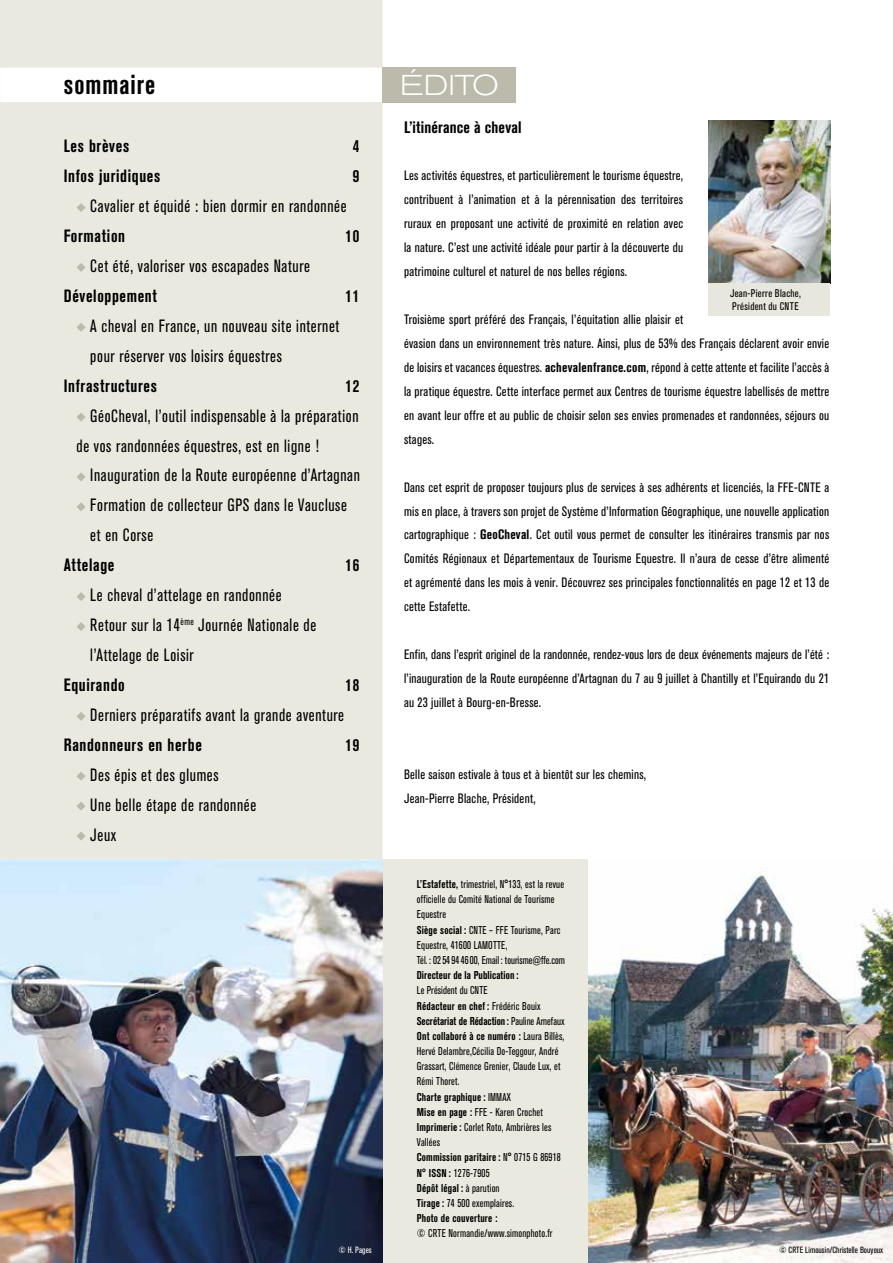
<style>
.page{position:relative;width:893px;height:1263px;background:#fff}
.page>*{position:absolute;margin:0;border:0;box-sizing:border-box;transform-origin:0 0}
.t1{font:300 expanded 28.5px "Akzidenz Grotesk BQ";color:#fff}
.t2{font:27.3px "Akzidenz Grotesk BQ Bd Cnd Alt";letter-spacing:.04em;color:#000;scale:.93 1}
.t3{font:condensed 17.7px/30px "Akzidenz Grotesk BQ";letter-spacing:.04em;color:#000;scale:.93 1}
.t4{font:17.7px "Akzidenz Grotesk BQ Bd Cnd Alt";letter-spacing:.04em;color:#000;scale:.93 1}
.t5{font:16.5px "Akzidenz Grotesk BQ Bd Cnd Alt";letter-spacing:.01em;color:#000}
.t6{font:condensed 13.5px/24px "Akzidenz Grotesk BQ";letter-spacing:.02em;color:#000;text-align:justify}
.t7{font:condensed 11.25px/15.1px "Akzidenz Grotesk BQ";letter-spacing:.02em;color:#000;scale:.93 1}
.t8{font:11.25px/15.1px "Akzidenz Grotesk BQ Bd Cnd Alt";letter-spacing:.02em;color:#000;scale:.93 1}
.t9{font:condensed 10.95px/13.2px "Akzidenz Grotesk BQ";letter-spacing:.03em;color:#000}
.t10{font:condensed 9px "Akzidenz Grotesk BQ";letter-spacing:.005em;color:#000}
.t11{font:condensed 9px "Akzidenz Grotesk BQ";letter-spacing:.005em;color:#fff}
.s1{font-family:"Akzidenz Grotesk BQ Bd Cnd Alt";font-stretch:normal}
.s2{font-family:"Akzidenz Grotesk BQ";font-stretch:condensed}
</style>
<div class="page">
<div style="left:0;top:0;width:383px;height:859px;background:#eae9df"></div>
<div style="left:383px;top:859px;width:205px;height:404px;background:#eae9df"></div>
<div style="left:383px;top:68px;width:133px;height:35px;background:#bcbaaa"></div>
<img style="left:588px;top:874px;width:305px;height:389px">
<svg style="left:77px;top:203px;width:9px;height:9px"></svg>
<svg style="left:77px;top:263px;width:9px;height:9px"></svg>
<svg style="left:77px;top:323px;width:9px;height:9px"></svg>
<svg style="left:77px;top:412px;width:9px;height:10px"></svg>
<svg style="left:77px;top:472px;width:9px;height:9px"></svg>
<svg style="left:77px;top:502px;width:9px;height:9px"></svg>
<svg style="left:77px;top:592px;width:9px;height:9px"></svg>
<svg style="left:77px;top:622px;width:9px;height:9px"></svg>
<svg style="left:77px;top:712px;width:9px;height:9px"></svg>
<svg style="left:77px;top:772px;width:9px;height:9px"></svg>
<svg style="left:77px;top:802px;width:9px;height:9px"></svg>
<svg style="left:77px;top:831px;width:9px;height:9px"></svg>
<img style="left:0;top:859px;width:383px;height:404px">
<img style="left:709px;top:121px;width:121px;height:163px">
<div style="left:709px;top:284px;width:121px;height:32px;background:#e8e7dd"></div>
<h2 class="t2" style="left:64px;top:69px;width:100px">sommaire</h2>
<h3 class="t4" style="left:64px;top:136px;width:72px">Les brèves</h3>
<h3 class="t4" style="left:353px;top:136px;width:9px">4</h3>
<h3 class="t4" style="left:64px;top:166px;width:105px">Infos juridiques</h3>
<h3 class="t4" style="left:353px;top:166px;width:9px">9</h3>
<h3 class="t3" style="left:90px;top:191px;width:277px">Cavalier et équidé : bien dormir en randonnée</h3>
<h3 class="t4" style="left:64px;top:226px;width:67px">Formation</h3>
<h3 class="t4" style="left:346px;top:226px;width:16px">10</h3>
<h3 class="t3" style="left:90px;top:251px;width:238px">Cet été, valoriser vos escapades Nature</h3>
<h3 class="t4" style="left:64px;top:286px;width:102px">Développement</h3>
<h3 class="t4" style="left:346px;top:286px;width:16px">11</h3>
<h3 class="t3" style="left:90px;top:311px;width:269px">A cheval en France, un nouveau site internet pour réserver vos loisirs équestres</h3>
<h3 class="t4" style="left:64px;top:375px;width:102px">Infrastructures</h3>
<h3 class="t4" style="left:346px;top:375px;width:16px">12</h3>
<h3 class="t3" style="left:77px;top:401px;width:305px;text-indent:14px">GéoCheval, l’outil indispensable à la préparation de vos randonnées équestres, est en ligne !</h3>
<h3 class="t3" style="left:90px;top:461px;width:291px">Inauguration de la Route européenne d’Artagnan<br>Formation de collecteur GPS dans le Vaucluse et en Corse</h3>
<h3 class="t4" style="left:64px;top:555px;width:56px">Attelage</h3>
<h3 class="t4" style="left:346px;top:555px;width:16px">16</h3>
<h3 class="t3" style="left:90px;top:580px;width:245px">Le cheval d’attelage en randonnée<br>Retour sur la 14<sup>ème</sup> Journée Nationale de l’Attelage de Loisir</h3>
<h3 class="t4" style="left:64px;top:675px;width:67px">Equirando</h3>
<h3 class="t4" style="left:346px;top:675px;width:16px">18</h3>
<h3 class="t3" style="left:90px;top:700px;width:274px">Derniers préparatifs avant la grande aventure</h3>
<h3 class="t4" style="left:64px;top:734px;width:150px">Randonneurs en herbe</h3>
<h3 class="t4" style="left:346px;top:734px;width:16px">19</h3>
<h3 class="t3" style="left:90px;top:760px;width:180px">Des épis et des glumes<br>Une belle étape de randonnée<br>Jeux</h3>
<h1 class="t1" style="left:400px;top:69px;width:100px">ÉDITO</h1>
<p class="t5" style="left:404px;top:117px;width:119px">L’itinérance à cheval</p>
<p class="t6" style="left:404px;top:164px;width:281px">Les activités équestres, et particulièrement le tourisme équestre, contribuent à l’animation et à la pérennisation des territoires ruraux en proposant une activité de proximité en relation avec la nature. C’est une activité idéale pour partir à la découverte du patrimoine culturel et naturel de nos belles régions.</p>
<p class="t6" style="left:404px;top:308px;width:427px;text-align:left">Troisième sport préféré des Français, l’équitation allie plaisir et<br>évasion dans un environnement très nature. Ainsi, plus de 53% des Français déclarent avoir envie de loisirs et vacances équestres. <span class="s1">achevalenfrance.com</span>, répond à cette attente et facilite l’accès à la pratique équestre. Cette interface permet aux Centres de tourisme équestre labellisés de mettre en avant leur offre et au public de choisir selon ses envies promenades et randonnées, séjours ou stages.</p>
<p class="t6" style="left:404px;top:475px;width:427px">Dans cet esprit de proposer toujours plus de services à ses adhérents et licenciés, la FFE-CNTE a mis en place, à travers son projet de Système d’Information Géographique, une nouvelle application cartographique : <span class="s1">GeoCheval</span>. Cet outil vous permet de consulter les itinéraires transmis par nos Comités Régionaux et Départementaux de Tourisme Equestre. Il n’aura de cesse d’être alimenté et agrémenté dans les mois à venir. Découvrez ses principales fonctionnalités en page 12 et 13 de cette Estafette.</p>
<p class="t6" style="left:404px;top:643px;width:427px">Enfin, dans l’esprit originel de la randonnée, rendez-vous lors de deux événements majeurs de l’été : l’inauguration de la Route européenne d’Artagnan du 7 au 9 juillet à Chantilly et l’Equirando du 21 au 23 juillet à Bourg-en-Bresse.</p>
<p class="t9" style="left:730px;top:287px;width:72px">Jean-Pierre Blache,<br>Président du CNTE</p>
<p class="t6" style="left:404px;top:762px;width:244px">Belle saison estivale à tous et à bientôt sur les chemins,<br>Jean-Pierre Blache, Président,</p>
<p class="t7" style="left:417px;top:877px;width:161px"><span class="s1">L’Estafette,</span> trimestriel, N°133, est la revue officielle du Comité National de Tourisme Equestre<br><span class="s1">Siège social :</span> CNTE – FFE Tourisme, Parc Equestre, 41600 LAMOTTE,<br>Tél. : 0254944600, Email : tourisme@ffe.com</p>
<p class="t8" style="left:417px;top:968px;width:111px">Directeur de la Publication :</p>
<p class="t7" style="left:417px;top:983px;width:77px">Le Président du CNTE</p>
<p class="t8" style="left:417px;top:998px;width:160px">Rédacteur en chef : <span class="s2">Frédéric Bouix<br></span>Secrétariat de Rédaction : <span class="s2">Pauline Arnefaux<br></span>Ont collaboré à ce numéro : <span class="s2">Laura Billès,</span></p>
<p class="t7" style="left:417px;top:1044px;width:156px">Hervé Delambre,Cécilia Do-Teggour, André<br>Grassart, Clémence Grenier, Claude Lux, et<br>Rémi Thoret.</p>
<p class="t8" style="left:417px;top:1089px;width:103px">Charte graphique: <span class="s2">IMMAX</span></p>
<p class="t7" style="left:417px;top:1104px;width:146px"><span class="s1">Mise en page :</span> FFE - Karen Crochet<br><span class="s1">Imprimerie:</span> Corlet Roto, Ambrières les<br>Vallées</p>
<p class="t8" style="left:417px;top:1150px;width:156px">Commission paritaire: <span class="s2">N° 0715 G 86918</span></p>
<p class="t7" style="left:417px;top:1165px;width:80px"><span class="s1">N° ISSN :</span> 1276-7905</p>
<p class="t8" style="left:417px;top:1180px;width:90px">Dépôt légal : <span class="s2">à parution</span></p>
<p class="t7" style="left:417px;top:1196px;width:106px"><span class="s1">Tirage:</span> 74 500 exemplaires.</p>
<p class="t8" style="left:417px;top:1211px;width:88px">Photo de couverture :</p>
<p class="t7" style="left:417px;top:1226px;width:147px">© CRTE Normandie/www.simonphoto.fr</p>
<p class="t11" style="left:338px;top:1244px;width:35px">© H. Pages</p>
<p class="t10" style="left:779px;top:1244px;width:106px">© CRTE Limousin/Christelle Bouyoux</p>
</div>
